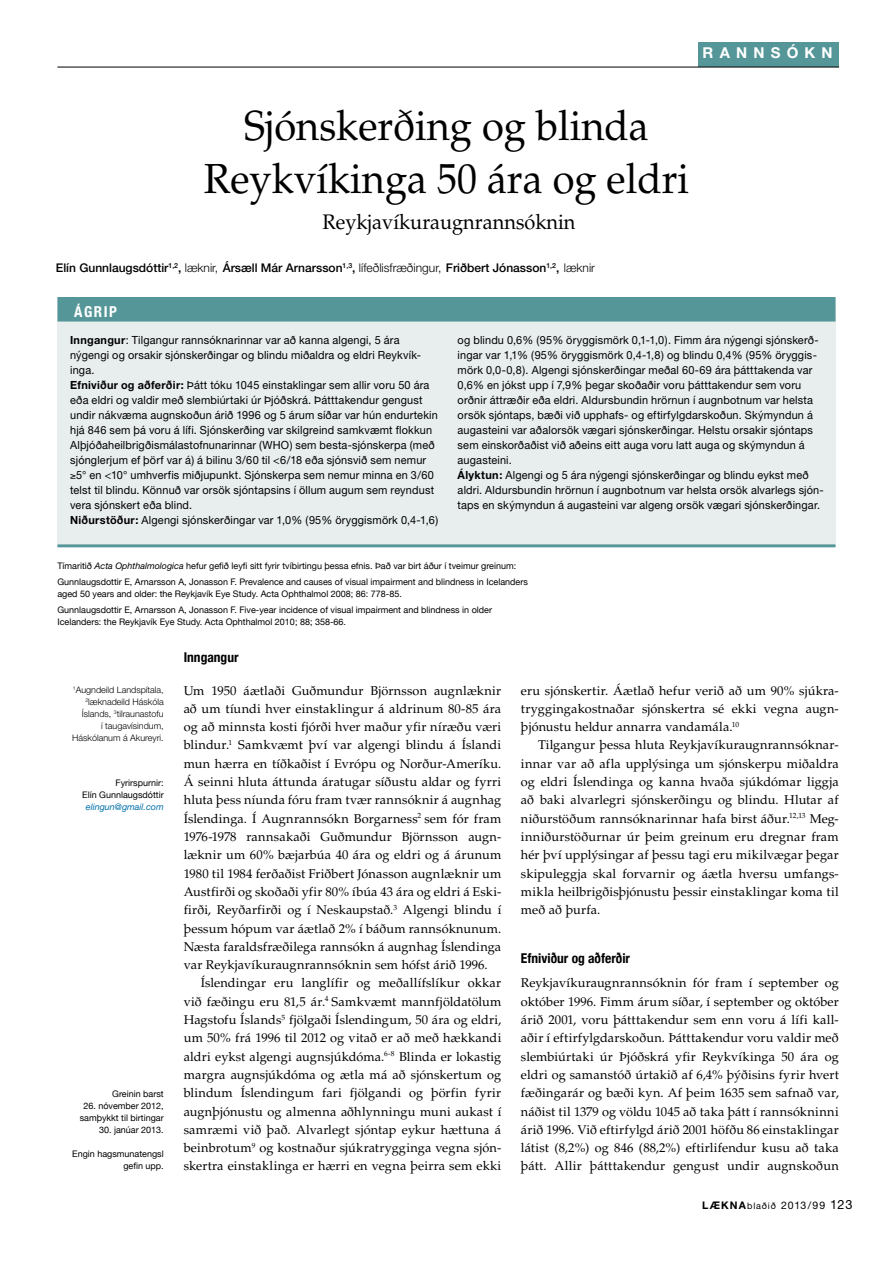
<style>
.page{position:relative;width:893px;height:1263px;background:#fff}
.page>*{position:absolute;margin:0;border:0;box-sizing:border-box;transform-origin:0 0}
.t1{font:42px/52.5px "Palatino";color:#000;text-align:center;scale:.95 1}
.t2{font:21px "Palatino";color:#000;scale:.95 1}
.t3{font:700 15px "Helvetica Neue";letter-spacing:.415em;color:#fff}
.t4{font:700 condensed 15px "Helvetica Neue";color:#fff}
.t5{font:700 condensed 13.5px "Helvetica Neue";color:#000}
.t6{font:12.75px/18.3px "Palatino";letter-spacing:.015em;color:#000;text-align:justify}
.t7{font:500 12px "Helvetica Neue";color:#000}
.t8{font:11.25px/15px "Helvetica Neue";letter-spacing:.015em;color:#000}
.t9{font:10.5px "Helvetica Neue";letter-spacing:.075em;color:#000}
.t10{font:9px/12px "Helvetica Neue";color:#000;text-align:right}
.t11{font:300 9px/12px "Helvetica Neue";color:#000;text-align:right}
.t12{font:italic 9px "Helvetica Neue";color:#006eab}
.s1{font-weight:300}
.s2{font-weight:700}
.s3{font-style:italic}
.s4{font-size:9px}
.s5{font-size:12.75px}
</style>
<div class="page">
<div style="left:698px;top:42px;width:141px;height:25px;background:#559698"></div>
<hr style="left:57px;top:67px;width:782px;height:1px;background:#000">
<div style="left:57px;top:318px;width:779px;height:226px;background:#e8eded"></div>
<hr style="left:57px;top:544px;width:779px;height:3px;background:#559698">
<div style="left:58px;top:298px;width:777px;height:23px;background:#559698"></div>
<div style="left:57px;top:297px;width:779px;height:25px;border:2px solid #559698"></div>
<p class="t3" style="left:702px;top:43px;width:132px">RANNSÓKN</p>
<h1 class="t1" style="left:204px;top:100px;width:512px">Sjónskerðing og blinda<br>Reykvíkinga 50 ára og eldri</h1>
<h2 class="t2" style="left:322px;top:209px;width:268px">Reykjavíkuraugnrannsóknin</h2>
<p class="t7" style="left:56px;top:261px;width:541px">Elín Gunnlaugsdóttir<sup>1,2</sup>, <span class="s1">læknir,</span> Ársæll Már Arnarsson<sup>1,3</sup>, <span class="s1">lífeðlisfræðingur,</span> Friðbert Jónasson<sup>1,2</sup>, <span class="s1">læknir</span></p>
<p class="t4" style="left:74px;top:302px;width:44px">Ágrip</p>
<p class="t8" style="left:70px;top:333px;width:370px"><span class="s2">Inngangur</span>: Tilgangur rannsóknarinnar var að kanna algengi, 5 ára nýgengi og orsakir sjónskerðingar og blindu miðaldra og eldri Reykvík&shy;inga.<br><span class="s2">Efniviður og aðferðir:</span> Þátt tóku 1045 einstaklingar sem allir voru 50 ára eða eldri og valdir með slembiúrtaki úr Þjóðskrá. Þátttakendur gengust undir nákvæma augnskoðun árið 1996 og 5 árum síðar var hún endurtekin hjá 846 sem þá voru á lífi. Sjónskerðing var skilgreind samkvæmt flokkun Alþjóðaheilbrigðismálastofnunarinnar (WHO) sem besta-sjónskerpa (með sjónglerjum ef þörf var á) á bilinu 3/60 til &lt;6/18 eða sjónsvið sem nemur ≥5° en &lt;10° umhverfis miðjupunkt. Sjónskerpa sem nemur minna en 3/60 telst til blindu. Könnuð var orsök sjóntapsins í öllum augum sem reyndust vera sjónskert eða blind.<br><span class="s2">N iðurstöður:</span> Algengi sjónskerðingar var 1,0% (95% öryggismörk 0,4-1,6)</p>
<p class="t8" style="left:458px;top:332px;width:368px">og blindu 0,6% (95% öryggismörk 0,1-1,0). Fimm ára nýgengi sjónskerð&shy;ingar var 1,1% (95% öryggismörk 0,4-1,8) og blindu 0,4% (95% öryggis&shy;mörk 0,0-0,8). Algengi sjónskerðingar meðal 60-69 ára þátttakenda var 0,6% en jókst upp í 7,9% þegar skoðaðir voru þátttakendur sem voru orðnir áttræðir eða eldri. Aldursbundin hrörnun í augnbotnum var helsta orsök sjóntaps, bæði við upphafs- og eftirfylgdarskoðun. Skýmyndun á augasteini var aðalorsök vægari sjónskerðingar. Helstu orsakir sjóntaps sem einskorðaðist við aðeins eitt auga voru latt auga og skýmyndun á augasteini.<br><span class="s2">Ályktun:</span> Algengi og 5 ára nýgengi sjónskerðingar og blindu eykst með aldri. Aldursbundin hrörnun í augnbotnum var helsta orsök alvarlegs sjón&shy;taps en skýmyndun á augasteini var algeng orsök vægari sjónskerðingar.</p>
<p class="t10" style="left:57px;top:557px;width:472px;line-height:16.2px;text-align:left">Tímaritið <span class="s3">Acta Ophthalmologica</span> hefur gefið leyfi sitt fyrir tvíbirtingu þessa efnis. Það var birt áður í tveimur greinum:<br>Gunnlaugsdottir E, Arnarsson A, Jonasson F. Prevalence and causes of visual impairment and blindness in Icelanders</p>
<p class="t10" style="left:57px;top:586px;width:436px;line-height:16.2px;text-align:left">aged 50 years and older: the Reykjavík Eye Study. Acta Ophthalmol 2008; 86: 778-85.<br>Gunnlaugsdottir E, Arnarsson A, Jonasson F. Five-year incidence of visual impairment and blindness in older</p>
<p class="t10" style="left:57px;top:616px;width:290px">Icelanders: the Reykjavík Eye Study. Acta Ophthalmol 2010; 88; 358-66.</p>
<p class="t11" style="left:72px;top:684px;width:93px"><sup>1</sup>Augndeild Landspítala,<br><sup>2</sup>læknadeild Háskóla<br>Íslands, <sup>3</sup>tilraunastofu<br>í taugavísindum,<br>Háskólanum á Akureyri.</p>
<p class="t10" style="left:82px;top:777px;width:83px">Fyrirspurnir:<br>Elín Gunnlaugsdóttir</p>
<p class="t12" style="left:86px;top:801px;width:79px">elingun@gmail.com</p>
<p class="t10" style="left:112px;top:1087px;width:53px">Greinin barst</p>
<p class="t10" style="left:80px;top:1099px;width:86px;text-align:center">26. nóvember 2012, samþykkt til birtingar</p>
<p class="t10" style="left:99px;top:1123px;width:66px">30. janúar 2013.</p>
<p class="t10" style="left:72px;top:1147px;width:93px">Engin hagsmunatengsl gefin upp.</p>
<p class="t5" style="left:184px;top:649px;width:56px">Inngangur</p>
<p class="t6" style="left:184px;top:681px;width:319px">Um 1950 áætlaði Guðmundur Björnsson augnlæknir að um tíundi hver einstaklingur á aldrinum 80-85 ára og að minnsta kosti fjórði hver maður yfir níræðu væri blindur.<sup>1</sup> Samkvæmt því var algengi blindu á Íslandi mun hærra en tíðkaðist í Evrópu og Norður-Ameríku.<br>Á seinni hluta áttunda áratugar síðustu aldar og fyrri hluta þess níunda fóru fram tvær rannsóknir á augnhag Íslendinga. Í Augnrannsókn Borgarness<sup>2</sup> sem fór fram 1976-1978 rannsakaði Guðmundur Björnsson augn&shy;læknir um 60% bæjarbúa 40 ára og eldri og á árunum 1980 til 1984 ferðaðist Friðbert Jónasson augnlæknir um Austfirði og skoðaði yfir 80% íbúa 43 ára og eldri á Eski&shy;firði, Reyðarfirði og í Neskaupstað.<sup>3</sup> Algengi blindu í þessum hópum var áætlað 2% í báðum rannsóknunum.<br>Næsta faraldsfræðilega rannsókn á augnhag Íslendinga var Reykjavíkuraugnrannsóknin sem hófst árið 1996.</p>
<p class="t6" style="left:184px;top:974px;width:319px;text-indent:17px">Íslendingar eru langlífir og meðallífslíkur okkar við fæðingu eru 81,5 ár.<sup>4</sup> Samkvæmt mannfjöldatölum Hagstofu Íslands<sup>5</sup> fjölgaði Íslendingum, 50 ára og eldri, um 50% frá 1996 til 2012 og vitað er að með hækkandi aldri eykst algengi augnsjúkdóma.<sup>6-8</sup> Blinda er lokastig margra augnsjúkdóma og ætla má að sjónskertum og blindum Íslendingum fari fjölgandi og þörfin fyrir augnþjónustu og almenna aðhlynningu muni aukast í samræmi við það. Alvarlegt sjóntap eykur hættuna á beinbrotum<sup>9</sup> og kostnaður sjúkratrygginga vegna sjón&shy;skertra einstaklinga er hærri en vegna þeirra sem ekki</p>
<p class="t6" style="left:521px;top:681px;width:319px">eru sjónskertir. Áætlað hefur verið að um 90% sjúkra&shy;tryggingakostnaðar sjónskertra sé ekki vegna augn&shy;þjónustu heldur annarra vandamála.<sup>10</sup></p>
<p class="t6" style="left:521px;top:736px;width:319px;text-indent:17px">Tilgangur þessa hluta Reykjavíkuraugnrannsóknar&shy;innar var að afla upplýsinga um sjónskerpu miðaldra og eldri Íslendinga og kanna hvaða sjúkdómar liggja að baki alvarlegri sjónskerðingu og blindu. Hlutar af niðurstöðum rannsóknarinnar hafa birst áður.<sup>12,13</sup> Meg&shy;inniðurstöðurnar úr þeim greinum eru dregnar fram hér því upplýsingar af þessu tagi eru mikilvægar þegar skipuleggja skal forvarnir og áætla hversu umfangs&shy;mikla heilbrigðisþjónustu þessir einstaklingar koma til með að þurfa.</p>
<p class="t5" style="left:521px;top:950px;width:111px">Efniviður og aðferðir</p>
<p class="t6" style="left:521px;top:974px;width:319px">Reykjavíkuraugnrannsóknin fór fram í september og október 1996. Fimm árum síðar, í september og október árið 2001, voru þátttakendur sem enn voru á lífi kall&shy;aðir í eftirfylgdarskoðun. Þátttakendur voru valdir með slembiúrtaki úr Þjóðskrá yfir Reykvíkinga 50 ára og eldri og samanstóð úrtakið af 6,4% þýðisins fyrir hvert fæðingarár og bæði kyn. Af þeim 1635 sem safnað var, náðist til 1379 og völdu 1045 að taka þátt í rannsókninni árið 1996. Við eftirfylgd árið 2001 höfðu 86 einstaklingar látist (8,2%) og 846 (88,2%) eftirlifendur kusu að taka þátt. Allir þátttakendur gengust undir augnskoðun</p>
<p class="t9" style="left:702px;top:1199px;width:152px"><span class="s2">LÆKNA</span><span class="s4">blaðið</span> 2013/99 <span class="s5">123</span></p>
</div>
